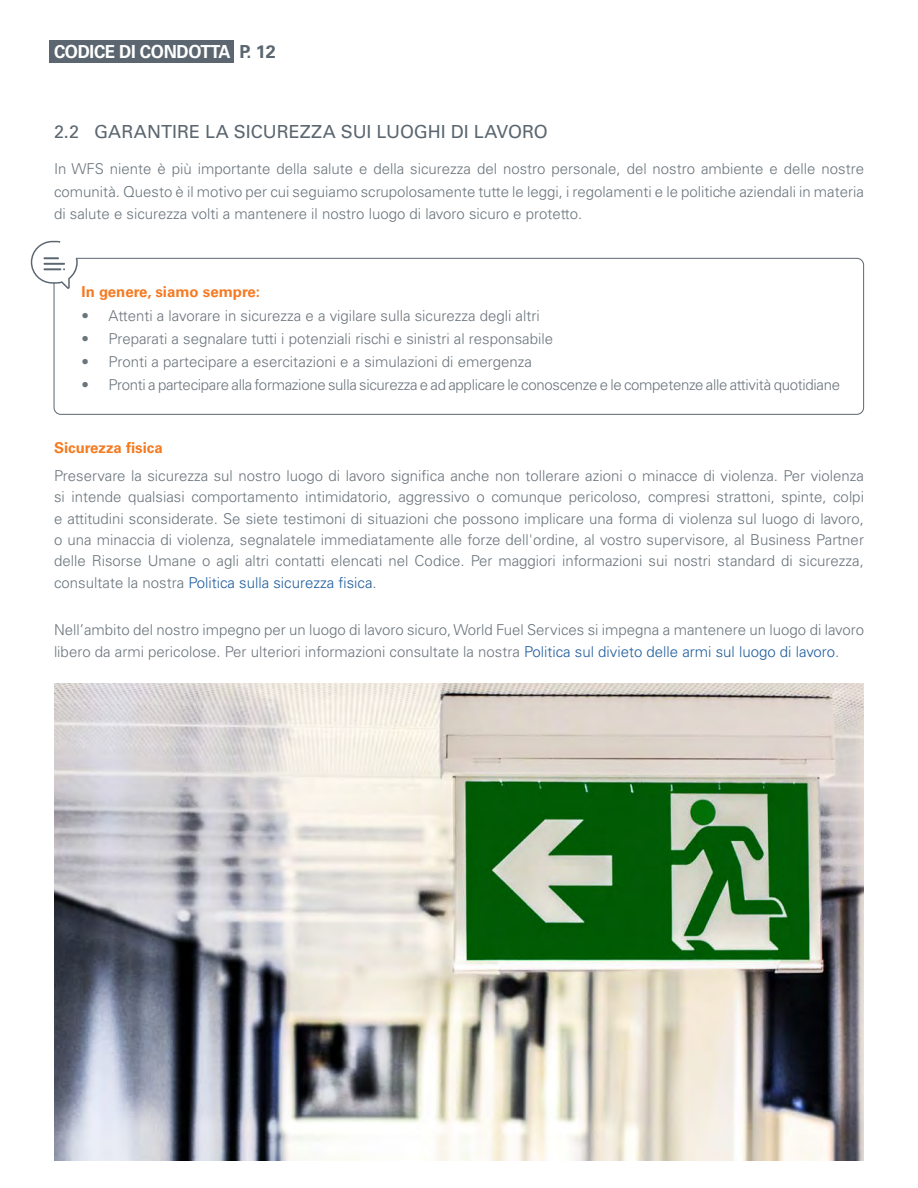
<style>
.page{position:relative;width:918px;height:1188px;background:#fff}
.page>*{position:absolute;margin:0;border:0;box-sizing:border-box;transform-origin:0 0}
.t1{font:18px "Univers LT Std";color:#5b6670}
.t2{font:700 18px "Univers LT Std";letter-spacing:-.02em;color:#fff;scale:.94 1}
.t3{font:300 15px/21.3px "Univers LT Std";color:#6b757c;text-align:justify}
.t4{font:300 15px "Univers LT Std";letter-spacing:-.02em;color:#6b757c}
.t5{font:700 15px "Univers LT Std";color:#f57a21}
.t6{font:700 15px "Univers LT Std";color:#f47b20}
.s1{color:#5b6670}
.s2{color:#215e9e}
</style>
<div class="page">
<div style="left:50px;top:41px;width:184px;height:22px;background:#5b6670"></div>
<div style="left:54px;top:258px;width:810px;height:157px;border:1px solid #5b6670;border-radius:7px"></div>
<svg style="left:31px;top:241px;width:47px;height:48px"></svg>
<img style="left:54px;top:683px;width:810px;height:478px">
<p class="t2" style="left:54px;top:41px;width:238px">CODICE DI CONDOTTA <span class="s1">P. 12</span></p>
<p class="t1" style="left:54px;top:121px;width:495px">2.2 GARANTIRE LA SICUREZZA SUI LUOGHI DI LAVORO</p>
<p class="t3" style="left:54px;top:158px;width:812px;line-height:22.5px">In WFS niente è più importante della salute e della sicurezza del nostro personale, del nostro ambiente e delle nostre comunità. Questo è il motivo per cui seguiamo scrupolosamente tutte le leggi, i regolamenti e le politiche aziendali in materia di salute e sicurezza volti a mantenere il nostro luogo di lavoro sicuro e protetto.</p>
<p class="t5" style="left:82px;top:283px;width:180px">In genere, siamo sempre:</p>
<p class="t3" style="left:82px;top:305px;width:460px">• Attenti a lavorare in sicurezza e a vigilare sulla sicurezza degli altri</p>
<p class="t3" style="left:82px;top:328px;width:473px">• Preparati a segnalare tutti i potenziali rischi e sinistri al responsabile</p>
<p class="t3" style="left:82px;top:351px;width:452px">• Pronti a partecipare a esercitazioni e a simulazioni di emergenza</p>
<p class="t4" style="left:82px;top:376px;width:760px">• Pronti a partecipare alla formazione sulla sicurezza e ad applicare le conoscenze e le competenze alle attività quotidiane</p>
<p class="t6" style="left:54px;top:439px;width:110px">Sicurezza fisica</p>
<p class="t3" style="left:54px;top:465px;width:812px">Preservare la sicurezza sul nostro luogo di lavoro significa anche non tollerare azioni o minacce di violenza. Per violenza si intende qualsiasi comportamento intimidatorio, aggressivo o comunque pericoloso, compresi strattoni, spinte, colpi e attitudini sconsiderate. Se siete testimoni di situazioni che possono implicare una forma di violenza sul luogo di lavoro, o una minaccia di violenza, segnalatele immediatamente alle forze dell'ordine, al vostro supervisore, al Business Partner delle Risorse Umane o agli altri contatti elencati nel Codice. Per maggiori informazioni sui nostri standard di sicurezza, consultate la nostra <span class="s2">Politica sulla sicurezza fisica</span>.</p>
<p class="t3" style="left:54px;top:619px;width:812px">Nell’ambito del nostro impegno per un luogo di lavoro sicuro, World Fuel Services si impegna a mantenere un luogo di lavoro libero da armi pericolose. Per ulteriori informazioni consultate la nostra <span class="s2">Politica sul divieto delle armi sul luogo di lavoro</span>.</p>
</div>
